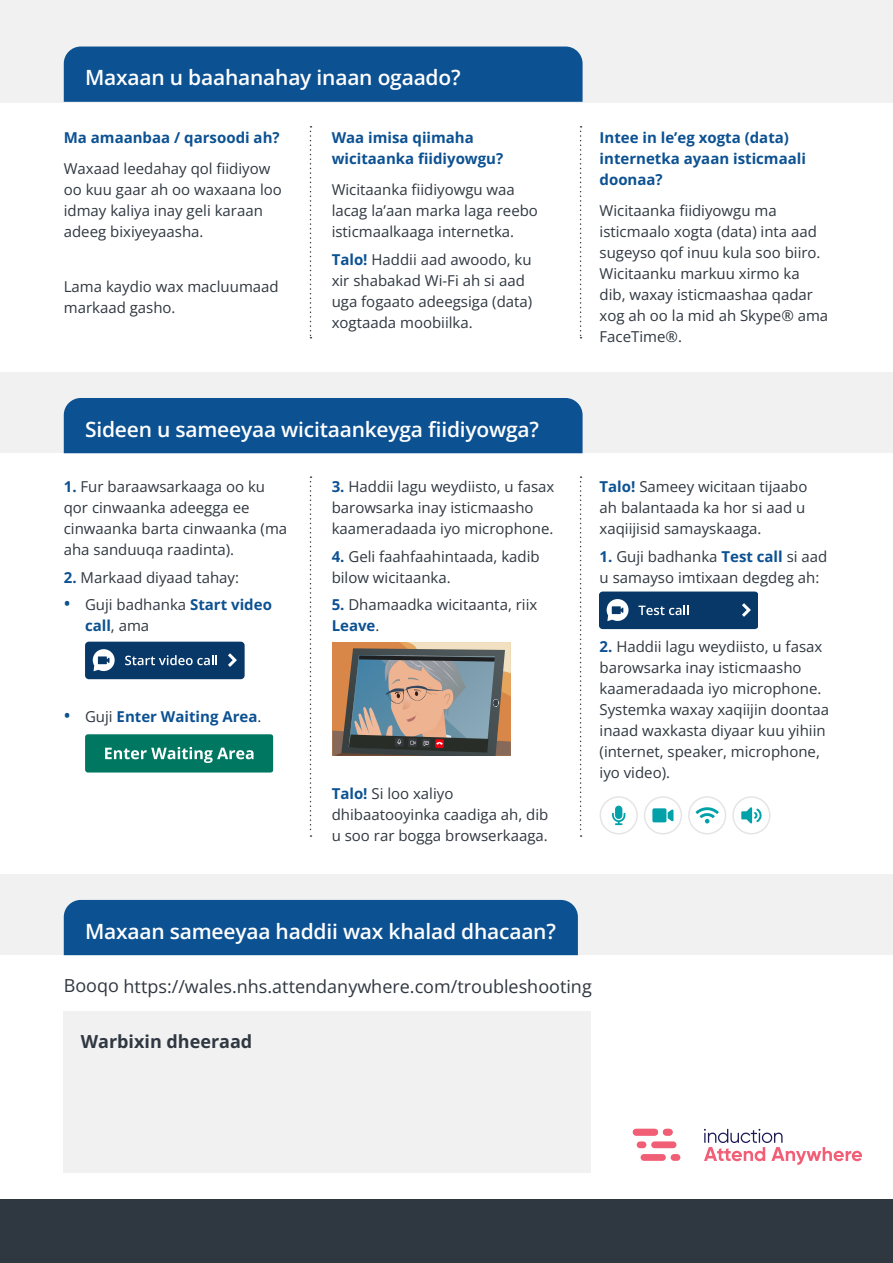
<style>
.page{position:relative;width:893px;height:1263px;background:#fff}
.page>*{position:absolute;margin:0;border:0;box-sizing:border-box;transform-origin:0 0}
.t1{font:600 21px "Open Sans";letter-spacing:-.01em;color:#fff}
.t2{font:18px "Open Sans";color:#2f3740}
.t3{font:700 18px "Open Sans";color:#2f3740}
.t4{font:15px/21px "Open Sans";color:#2f3740}
.t5{font:700 15px/21px "Open Sans";color:#0c5192}
.s1{font-weight:700;color:#0c5192}
.s2{font-weight:600;font-size:18px;color:#0c5192}
.s3{font-weight:600;font-size:18px}
.s4{font-weight:400;color:#2f3740}
</style>
<div class="page">
<div style="left:64px;top:1011px;width:527px;height:162px;background:#f1f1f2"></div>
<div style="left:0;top:1199px;width:893px;height:64px;background:#2f3740"></div>
<div style="left:0;top:0;width:893px;height:102px;background:#f1f1f2"></div>
<div style="left:0;top:874px;width:893px;height:81px;background:#f1f1f2"></div>
<svg style="left:310px;top:126px;width:1px;height:212px"></svg>
<svg style="left:580px;top:126px;width:2px;height:212px"></svg>
<div style="left:0;top:372px;width:893px;height:81px;background:#f1f1f2"></div>
<svg style="left:580px;top:476px;width:2px;height:361px"></svg>
<div style="left:637px;top:1141px;width:9px;height:7px;background:#f15f76;border-radius:3px"></div>
<div style="left:641px;top:1154px;width:25px;height:7px;background:#f15f76;border-radius:3px"></div>
<div style="left:671px;top:1154px;width:9px;height:7px;background:#f15f76;border-radius:3px"></div>
<div style="left:651px;top:1141px;width:25px;height:7px;background:#f15f76;border-radius:3px"></div>
<div style="left:633px;top:1129px;width:25px;height:6px;background:#f15f76;border-radius:3px"></div>
<div style="left:663px;top:1129px;width:10px;height:6px;background:#f15f76;border-radius:3px"></div>
<svg style="left:704px;top:1129px;width:158px;height:36px"></svg>
<svg style="left:310px;top:476px;width:1px;height:361px"></svg>
<div style="left:64px;top:900px;width:514px;height:55px;background:#0c5192"></div>
<div style="left:85px;top:642px;width:160px;height:37px;background:#083868;border-radius:4px"></div>
<svg style="left:125px;top:655px;width:92px;height:10px"></svg>
<svg style="left:228px;top:653px;width:9px;height:14px"></svg>
<svg style="left:93px;top:649px;width:22px;height:22px"></svg>
<svg style="left:85px;top:734px;width:188px;height:38px;background:#1c8571"></svg>
<svg style="left:695px;top:807px;width:24px;height:16px"></svg>
<div style="left:688px;top:796px;width:38px;height:38px;border:2px solid #e5e5e5;border-radius:50%"></div>
<div style="left:732px;top:796px;width:39px;height:38px;border:2px solid #e5e5e5;border-radius:50%"></div>
<svg style="left:741px;top:807px;width:21px;height:17px"></svg>
<div style="left:600px;top:796px;width:38px;height:38px;border:2px solid #e5e5e5;border-radius:50%"></div>
<svg style="left:612px;top:806px;width:13px;height:19px"></svg>
<div style="left:644px;top:796px;width:38px;height:38px;border:2px solid #e5e5e5;border-radius:50%"></div>
<svg style="left:652px;top:808px;width:21px;height:14px"></svg>
<svg style="left:332px;top:642px;width:178px;height:114px;background:#8c8278"></svg>
<div style="left:600px;top:591px;width:158px;height:38px;background:#083868;border-radius:4px"></div>
<svg style="left:638px;top:605px;width:51px;height:10px"></svg>
<svg style="left:742px;top:603px;width:9px;height:14px"></svg>
<svg style="left:607px;top:599px;width:21px;height:22px"></svg>
<div style="left:64px;top:398px;width:519px;height:55px;background:#0c5192"></div>
<div style="left:64px;top:47px;width:519px;height:55px;background:#0c5192"></div>
<h1 class="t1" style="left:85px;top:63px;width:377px">Maxaan u baahanahay inaan ogaado?</h1>
<p class="t5" style="left:64px;top:126px;width:217px">Ma amaanbaa / qarsoodi ah?</p>
<p class="t4" style="left:64px;top:158px;width:220px">Waxaad leedahay qol fiidiyow oo kuu gaar ah oo waxaana loo idmay kaliya inay geli karaan adeeg bixiyeyaasha.</p>
<p class="t4" style="left:64px;top:276px;width:216px">Lama kaydio wax macluumaad markaad gasho.</p>
<p class="t5" style="left:332px;top:126px;width:173px">Waa imisa qiimaha wicitaanka fiidiyowgu?</p>
<p class="t4" style="left:332px;top:179px;width:208px">Wicitaanka fiidiyowgu waa lacag la’aan marka laga reebo isticmaalkaaga internetka.</p>
<p class="t4" style="left:332px;top:248px;width:202px"><span class="s1">Talo!</span> Haddii aad awoodo, ku xir shabakad Wi-Fi ah si aad uga fogaato adeegsiga (data) xogtaada moobiilka.</p>
<p class="t5" style="left:600px;top:126px;width:208px">Intee in le’eg xogta (data) internetka ayaan isticmaali doonaa?</p>
<p class="t4" style="left:600px;top:200px;width:230px">Wicitaanka fiidiyowgu ma isticmaalo xogta (data) inta aad sugeyso qof inuu kula soo biiro.<br>Wicitaanku markuu xirmo ka dib, waxay isticmaashaa qadar xog ah oo la mid ah Skype® ama<br>FaceTime®.</p>
<h1 class="t1" style="left:85px;top:415px;width:456px">Sideen u sameeyaa wicitaankeyga fiidiyowga?</h1>
<p class="t4" style="left:64px;top:476px;width:225px"><span class="s1">1.</span> Fur baraawsarkaaga oo ku qor cinwaanka adeegga ee cinwaanka barta cinwaanka (ma aha sanduuqa raadinta).</p>
<p class="t4" style="left:64px;top:566px;width:177px"><span class="s1">2.</span> Markaad diyaad tahay:</p>
<p class="t4" style="left:85px;top:594px;width:188px;text-indent:-21px"><span class="s2">•</span> Guji badhanka <span class="s1">Start video call</span>, ama</p>
<p class="t5" style="left:64px;top:705px;width:199px"><span class="s3">•</span> <span class="s4">Guji</span> Enter Waiting Area<span class="s4">.</span></p>
<p class="t4" style="left:332px;top:476px;width:224px"><span class="s1">3.</span> Haddii lagu weydiisto, u fasax barowsarka inay isticmaasho kaameradaada iyo microphone.</p>
<p class="t4" style="left:332px;top:545px;width:210px"><span class="s1">4.</span> Geli faahfaahintaada, kadib bilow wicitaanka.</p>
<p class="t4" style="left:332px;top:594px;width:207px"><span class="s1">5.</span> Dhamaadka wicitaanta, riix<br><span class="s1">Leave</span>.</p>
<p class="t4" style="left:332px;top:783px;width:218px"><span class="s1">Talo!</span> Si loo xaliyo dhibaatooyinka caadiga ah, dib u soo rar bogga browserkaaga.</p>
<p class="t4" style="left:600px;top:476px;width:209px"><span class="s1">Talo!</span> Sameey wicitaan tijaabo ah balantaada ka hor si aad u xaqiijisid samayskaaga.</p>
<p class="t4" style="left:600px;top:545px;width:229px"><span class="s1">1.</span> Guji badhanka <span class="s1">Test call</span> si aad u samayso imtixaan degdeg ah:</p>
<p class="t4" style="left:600px;top:636px;width:231px"><span class="s1">2.</span> Haddii lagu weydiisto, u fasax barowsarka inay isticmaasho kaameradaada iyo microphone.<br>Systemka waxay xaqiijin doontaa inaad waxkasta diyaar kuu yihiin (internet, speaker, microphone, iyo video).</p>
<h1 class="t1" style="left:85px;top:917px;width:472px">Maxaan sameeyaa haddii wax khalad dhacaan?</h1>
<p class="t2" style="left:64px;top:974px;width:529px">Booqo https://wales.nhs.attendanywhere.com/troubleshooting</p>
<p class="t3" style="left:81px;top:1028px;width:173px">Warbixin dheeraad</p>
</div>
